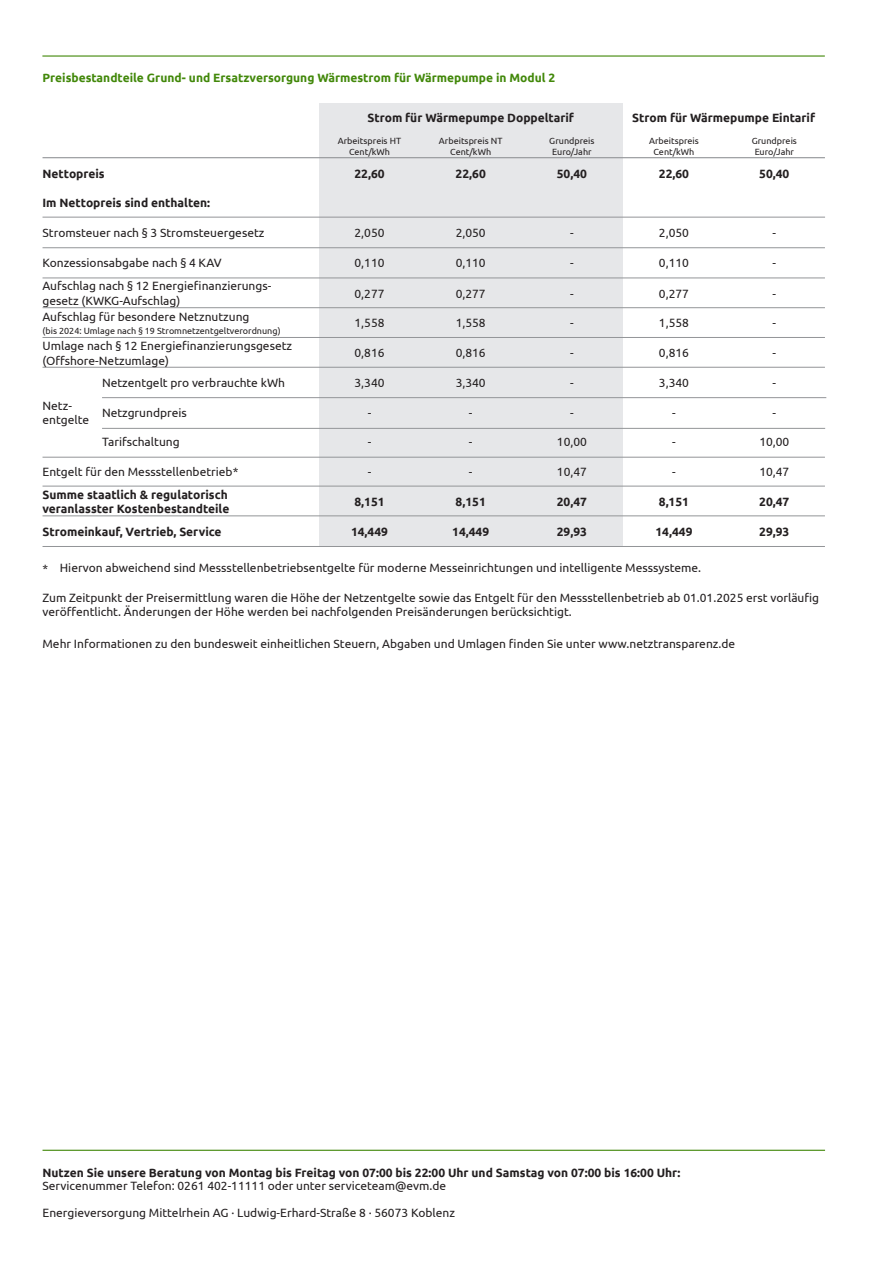
<style>
.page{position:relative;width:893px;height:1263px;background:#fff}
.page>*{position:absolute;margin:0;border:0;box-sizing:border-box;transform-origin:0 0}
._086_Bezeichung{font:12px/14.4px "Ubuntu";color:#231f20}
._086_Bezeichung-2{font:700 12px/14.4px "Ubuntu";color:#231f20}
.Body{font:12px "Ubuntu";color:#231f20}
.Body-2{font:700 12px "Ubuntu";color:#231f20}
._086_Bezeichung-3{font:700 12px "Ubuntu";color:#42880a}
._086_Bezeichung-4{font:9px/10.8px "Ubuntu";color:#231f20;text-align:center}
</style>
<div class="page">
<div style="left:319px;top:104px;width:303px;height:443px;background:#e6e7e9"></div>
<hr style="left:42px;top:55px;width:783px;height:2px;background:#42880a">
<hr style="left:43px;top:217px;width:782px;height:1px;background:#939598">
<hr style="left:43px;top:157px;width:782px;height:1px;background:#939598">
<hr style="left:43px;top:307px;width:782px;height:1px;background:#939598">
<hr style="left:43px;top:367px;width:782px;height:1px;background:#939598">
<hr style="left:102px;top:397px;width:724px;height:1px;background:#939598">
<hr style="left:43px;top:247px;width:782px;height:1px;background:#939598">
<hr style="left:43px;top:278px;width:782px;height:1px;background:#939598">
<hr style="left:102px;top:428px;width:723px;height:1px;background:#939598">
<hr style="left:43px;top:515px;width:782px;height:1px;background:#939598">
<hr style="left:43px;top:337px;width:782px;height:1px;background:#939598">
<hr style="left:43px;top:457px;width:782px;height:1px;background:#939598">
<hr style="left:43px;top:486px;width:782px;height:1px;background:#939598">
<hr style="left:43px;top:546px;width:782px;height:1px;background:#939598">
<hr style="left:43px;top:1150px;width:782px;height:1px;background:#42880a">
<p class="_086_Bezeichung-3" style="left:43px;top:70px;width:514px">Preisbestandteile Grund- und Ersatzversorgung Wärmestrom für Wärmepumpe in Modul 2</p>
<p class="_086_Bezeichung-2" style="left:43px;top:167px;width:64px">Nettopreis</p>
<p class="_086_Bezeichung-2" style="left:43px;top:196px;width:169px">Im Nettopreis sind enthalten:</p>
<p class="_086_Bezeichung" style="left:43px;top:225px;width:224px">Stromsteuer nach § 3 Stromsteuergesetz</p>
<p class="_086_Bezeichung" style="left:43px;top:255px;width:181px">Konzessionsabgabe nach § 4 KAV</p>
<p class="_086_Bezeichung" style="left:43px;top:278px;width:230px">Aufschlag nach § 12 Energiefinanzierungs&shy;gesetz (KWKG-Aufschlag)</p>
<p class="_086_Bezeichung-2" style="left:367px;top:111px;width:208px">Strom für Wärmepumpe Doppeltarif</p>
<p class="_086_Bezeichung-2" style="left:632px;top:111px;width:184px">Strom für Wärmepumpe Eintarif</p>
<p class="_086_Bezeichung-4" style="left:338px;top:135px;width:65px">Arbeitspreis HT<br>Cent/kWh</p>
<p class="_086_Bezeichung-4" style="left:549px;top:135px;width:47px">Grundpreis<br>Euro/Jahr</p>
<p class="_086_Bezeichung-4" style="left:439px;top:135px;width:65px">Arbeitspreis NT<br>Cent/kWh</p>
<p class="_086_Bezeichung-4" style="left:649px;top:135px;width:51px">Arbeitspreis<br>Cent/kWh</p>
<p class="_086_Bezeichung-4" style="left:752px;top:135px;width:47px">Grundpreis<br>Euro/Jahr</p>
<p class="_086_Bezeichung-2" style="left:659px;top:167px;width:32px">22,60</p>
<p class="_086_Bezeichung-2" style="left:759px;top:167px;width:32px">50,40</p>
<p class="_086_Bezeichung-2" style="left:354px;top:167px;width:32px">22,60</p>
<p class="_086_Bezeichung-2" style="left:456px;top:167px;width:32px">22,60</p>
<p class="_086_Bezeichung-2" style="left:557px;top:167px;width:32px">50,40</p>
<p class="_086_Bezeichung" style="left:354px;top:225px;width:32px">2,050</p>
<p class="_086_Bezeichung" style="left:354px;top:255px;width:32px">0,110</p>
<p class="_086_Bezeichung" style="left:354px;top:286px;width:32px">0,277</p>
<p class="_086_Bezeichung" style="left:456px;top:225px;width:32px">2,050</p>
<p class="_086_Bezeichung" style="left:456px;top:255px;width:32px">0,110</p>
<p class="_086_Bezeichung" style="left:456px;top:286px;width:32px">0,277</p>
<p class="_086_Bezeichung" style="left:570px;top:225px;width:5px">-</p>
<p class="_086_Bezeichung" style="left:570px;top:255px;width:5px">-</p>
<p class="_086_Bezeichung" style="left:570px;top:286px;width:5px">-</p>
<p class="_086_Bezeichung" style="left:659px;top:225px;width:32px">2,050</p>
<p class="_086_Bezeichung" style="left:772px;top:225px;width:5px">-</p>
<p class="_086_Bezeichung" style="left:659px;top:255px;width:32px">0,110</p>
<p class="_086_Bezeichung" style="left:772px;top:255px;width:5px">-</p>
<p class="_086_Bezeichung" style="left:659px;top:286px;width:32px">0,277</p>
<p class="_086_Bezeichung" style="left:772px;top:286px;width:5px">-</p>
<p class="_086_Bezeichung" style="left:43px;top:309px;width:208px">Aufschlag für besondere Netznutzung</p>
<p class="_086_Bezeichung-4" style="left:43px;top:325px;width:240px">(bis 2024: Umlage nach § 19 Stromnetzentgeltverordnung)</p>
<p class="_086_Bezeichung" style="left:354px;top:315px;width:32px">1,558</p>
<p class="_086_Bezeichung" style="left:354px;top:346px;width:32px">0,816</p>
<p class="_086_Bezeichung" style="left:456px;top:315px;width:32px">1,558</p>
<p class="_086_Bezeichung" style="left:456px;top:346px;width:32px">0,816</p>
<p class="_086_Bezeichung" style="left:659px;top:315px;width:32px">1,558</p>
<p class="_086_Bezeichung" style="left:772px;top:315px;width:5px">-</p>
<p class="_086_Bezeichung" style="left:570px;top:315px;width:5px">-</p>
<p class="_086_Bezeichung" style="left:570px;top:346px;width:5px">-</p>
<p class="_086_Bezeichung" style="left:43px;top:338px;width:251px">Umlage nach § 12 Energiefinanzierungsgesetz (Offshore-Netzumlage)</p>
<p class="_086_Bezeichung" style="left:659px;top:346px;width:32px">0,816</p>
<p class="_086_Bezeichung" style="left:772px;top:346px;width:5px">-</p>
<p class="_086_Bezeichung" style="left:43px;top:398px;width:48px">Netz&shy;entgelte</p>
<p class="_086_Bezeichung" style="left:102px;top:375px;width:184px">Netzentgelt pro verbrauchte kWh</p>
<p class="_086_Bezeichung" style="left:102px;top:405px;width:86px">Netzgrundpreis</p>
<p class="_086_Bezeichung" style="left:354px;top:375px;width:32px">3,340</p>
<p class="_086_Bezeichung" style="left:368px;top:405px;width:5px">-</p>
<p class="_086_Bezeichung" style="left:456px;top:375px;width:32px">3,340</p>
<p class="_086_Bezeichung" style="left:469px;top:405px;width:5px">-</p>
<p class="_086_Bezeichung" style="left:570px;top:375px;width:5px">-</p>
<p class="_086_Bezeichung" style="left:570px;top:405px;width:5px">-</p>
<p class="_086_Bezeichung" style="left:659px;top:375px;width:32px">3,340</p>
<p class="_086_Bezeichung" style="left:772px;top:375px;width:5px">-</p>
<p class="_086_Bezeichung" style="left:672px;top:405px;width:5px">-</p>
<p class="_086_Bezeichung" style="left:772px;top:405px;width:5px">-</p>
<p class="_086_Bezeichung" style="left:102px;top:434px;width:79px">Tarifschaltung</p>
<p class="_086_Bezeichung" style="left:43px;top:464px;width:197px">Entgelt für den Messstellenbetrieb*</p>
<p class="_086_Bezeichung-2" style="left:43px;top:487px;width:188px">Summe staatlich &amp; regulatorisch veranlasster Kostenbestandteile</p>
<p class="_086_Bezeichung-2" style="left:43px;top:524px;width:181px">Stromeinkauf, Vertrieb, Service</p>
<p class="_086_Bezeichung" style="left:368px;top:434px;width:5px">-</p>
<p class="_086_Bezeichung" style="left:368px;top:464px;width:5px">-</p>
<p class="_086_Bezeichung-2" style="left:354px;top:494px;width:32px">8,151</p>
<p class="_086_Bezeichung-2" style="left:351px;top:524px;width:39px">14,449</p>
<p class="_086_Bezeichung" style="left:469px;top:434px;width:5px">-</p>
<p class="_086_Bezeichung" style="left:469px;top:464px;width:5px">-</p>
<p class="_086_Bezeichung-2" style="left:456px;top:494px;width:32px">8,151</p>
<p class="_086_Bezeichung-2" style="left:452px;top:524px;width:39px">14,449</p>
<p class="_086_Bezeichung" style="left:557px;top:434px;width:32px">10,00</p>
<p class="_086_Bezeichung" style="left:557px;top:464px;width:32px">10,47</p>
<p class="_086_Bezeichung-2" style="left:557px;top:494px;width:32px">20,47</p>
<p class="_086_Bezeichung-2" style="left:557px;top:524px;width:32px">29,93</p>
<p class="_086_Bezeichung" style="left:672px;top:434px;width:5px">-</p>
<p class="_086_Bezeichung" style="left:672px;top:464px;width:5px">-</p>
<p class="_086_Bezeichung-2" style="left:659px;top:494px;width:32px">8,151</p>
<p class="_086_Bezeichung-2" style="left:655px;top:524px;width:39px">14,449</p>
<p class="_086_Bezeichung" style="left:759px;top:434px;width:32px">10,00</p>
<p class="_086_Bezeichung" style="left:759px;top:464px;width:32px">10,47</p>
<p class="_086_Bezeichung-2" style="left:759px;top:494px;width:32px">20,47</p>
<p class="_086_Bezeichung-2" style="left:759px;top:524px;width:32px">29,93</p>
<p class="_086_Bezeichung" style="left:43px;top:561px;width:7px">*</p>
<p class="_086_Bezeichung" style="left:60px;top:560px;width:643px">Hiervon abweichend sind Messstellenbetriebsentgelte für moderne Messeinrichtungen und intelligente Messsysteme.</p>
<p class="_086_Bezeichung" style="left:43px;top:591px;width:778px;line-height:13.5px">Zum Zeitpunkt der Preisermittlung waren die Höhe der Netzentgelte sowie das Entgelt für den Messstellenbetrieb ab 01.01.2025 erst vorläufig veröffentlicht. Änderungen der Höhe werden bei nachfolgenden Preisänderungen berücksichtigt.</p>
<p class="_086_Bezeichung" style="left:43px;top:636px;width:694px">Mehr Informationen zu den bundesweit einheitlichen Steuern, Abgaben und Umlagen finden Sie unter www.netztransparenz.de</p>
<p class="Body-2" style="left:43px;top:1165px;width:639px">Nutzen Sie unsere Beratung von Montag bis Freitag von 07:00 bis 22:00 Uhr und Samstag von 07:00 bis 16:00 Uhr:</p>
<p class="Body" style="left:43px;top:1178px;width:405px">Servicenummer Telefon: 0261 402-11111 oder unter serviceteam@evm.de</p>
<p class="Body" style="left:43px;top:1205px;width:414px">Energieversorgung Mittelrhein AG · Ludwig-Erhard-Straße 8 · 56073 Koblenz</p>
</div>
